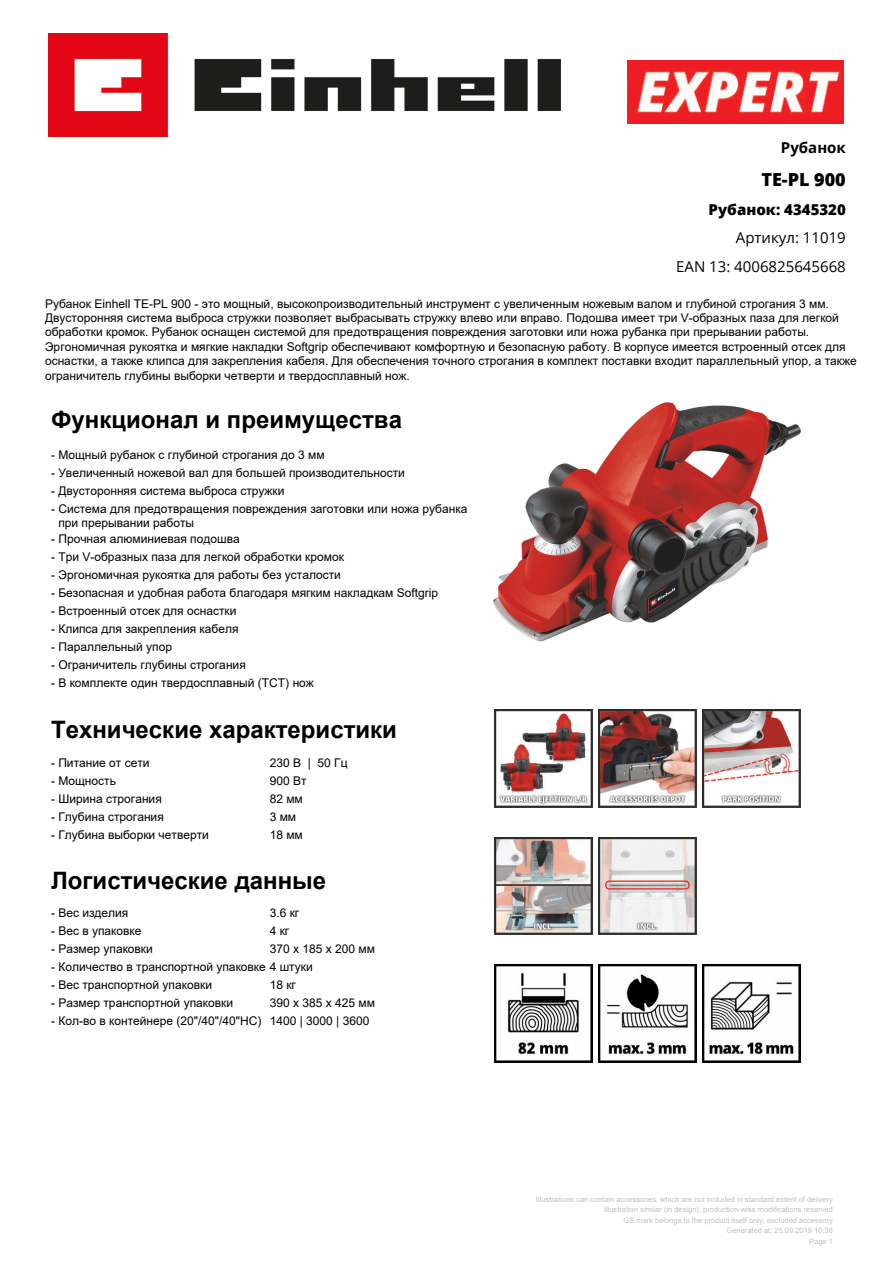
<style>
.page{position:relative;width:893px;height:1263px;background:#fff}
.page>*{position:absolute;margin:0;border:0;box-sizing:border-box;transform-origin:0 0}
.t1{font:700 24px "Arial";color:#000}
.t2{font:800 18px "Open Sans";color:#000}
.t3{font:15px/28.5px "Open Sans";color:#000;text-align:right}
.t4{font:800 15px "Open Sans";color:#000}
.t5{font:700 15px "Open Sans";color:#000}
.t6{font:12px/14.4px "Arial";color:#000}
.t7{font:7.5px/10.5px "Arial";color:#c0c0c0;text-align:right}
</style>
<div class="page">
<img style="left:493px;top:402px;width:308px;height:240px">
<img style="left:494px;top:710px;width:98px;height:97px">
<img style="left:598px;top:710px;width:98px;height:97px">
<img style="left:702px;top:710px;width:98px;height:97px">
<img style="left:494px;top:837px;width:98px;height:98px">
<img style="left:598px;top:837px;width:98px;height:98px">
<img style="left:494px;top:964px;width:98px;height:98px">
<img style="left:598px;top:964px;width:98px;height:98px">
<img style="left:702px;top:964px;width:98px;height:98px">
<img style="left:627px;top:61px;width:217px;height:63px">
<img style="left:48px;top:33px;width:513px;height:104px">
<p class="t5" style="left:781px;top:137px;width:66px">Рубанок</p>
<h2 class="t2" style="left:761px;top:166px;width:86px">TE-PL 900</h2>
<p class="t4" style="left:708px;top:198px;width:139px">Рубанок: 4345320</p>
<p class="t3" style="left:676px;top:223px;width:171px">Артикул: 11019<br>EAN 13: 4006825645668</p>
<p class="t6" style="left:45px;top:296px;width:813px">Рубанок Einhell TE-PL 900 - это мощный, высокопроизводительный инструмент с увеличенным ножевым валом и глубиной строгания 3 мм.<br>Двусторонняя система выброса стружки позволяет выбрасывать стружку влево или вправо. Подошва имеет три V-образных паза для легкой обработки кромок. Рубанок оснащен системой для предотвращения повреждения заготовки или ножа рубанка при прерывании работы.<br>Эргономичная рукоятка и мягкие накладки Softgrip обеспечивают комфортную и безопасную работу. В корпусе имеется встроенный отсек для оснастки, а также клипса для закрепления кабеля. Для обеспечения точного строгания в комплект поставки входит параллельный упор, а также ограничитель глубины выборки четверти и твердосплавный нож.</p>
<h1 class="t1" style="left:51px;top:402px;width:352px">Функционал и преимущества</h1>
<p class="t6" style="left:51px;top:448px;width:275px">- Мощный рубанок с глубиной строгания до 3 мм</p>
<p class="t6" style="left:51px;top:466px;width:355px">- Увеличенный ножевой вал для большей производительности</p>
<p class="t6" style="left:51px;top:484px;width:235px">- Двусторонняя система выброса стружки</p>
<p class="t6" style="left:58px;top:502px;width:410px;text-indent:-7px">- Система для предотвращения повреждения заготовки или ножа рубанка при прерывании работы</p>
<p class="t6" style="left:51px;top:532px;width:190px">- Прочная алюминиевая подошва</p>
<p class="t6" style="left:51px;top:550px;width:294px">- Три V-образных паза для легкой обработки кромок</p>
<p class="t6" style="left:51px;top:568px;width:291px">- Эргономичная рукоятка для работы без усталости</p>
<p class="t6" style="left:51px;top:586px;width:389px">- Безопасная и удобная работа благодаря мягким накладкам Softgrip</p>
<p class="t6" style="left:51px;top:604px;width:187px">- Встроенный отсек для оснастки</p>
<p class="t6" style="left:51px;top:622px;width:189px">- Клипса для закрепления кабеля</p>
<p class="t6" style="left:51px;top:640px;width:123px">- Параллельный упор</p>
<p class="t6" style="left:51px;top:658px;width:196px">- Ограничитель глубины строгания</p>
<p class="t6" style="left:51px;top:676px;width:264px">- В комплекте один твердосплавный (TCT) нож</p>
<h1 class="t1" style="left:51px;top:713px;width:347px">Технические характеристики</h1>
<p class="t6" style="left:51px;top:755px;width:100px">- Питание от сети</p>
<p class="t6" style="left:270px;top:755px;width:79px">230 В | 50 Гц</p>
<p class="t6" style="left:51px;top:773px;width:66px">- Мощность</p>
<p class="t6" style="left:270px;top:773px;width:38px">900 Вт</p>
<p class="t6" style="left:51px;top:791px;width:112px">- Ширина строгания</p>
<p class="t6" style="left:270px;top:791px;width:35px">82 мм</p>
<p class="t6" style="left:51px;top:809px;width:114px">- Глубина строгания</p>
<p class="t6" style="left:270px;top:809px;width:28px">3 мм</p>
<p class="t6" style="left:51px;top:827px;width:159px">- Глубина выборки четверти</p>
<p class="t6" style="left:270px;top:827px;width:35px">18 мм</p>
<h1 class="t1" style="left:51px;top:864px;width:276px">Логистические данные</h1>
<p class="t6" style="left:51px;top:906px;width:79px">- Вес изделия</p>
<p class="t6" style="left:270px;top:906px;width:31px">3.6 кг</p>
<p class="t6" style="left:51px;top:924px;width:92px">- Вес в упаковке</p>
<p class="t6" style="left:270px;top:924px;width:21px">4 кг</p>
<p class="t6" style="left:51px;top:942px;width:103px">- Размер упаковки</p>
<p class="t6" style="left:270px;top:942px;width:107px">370 x 185 x 200 мм</p>
<p class="t6" style="left:51px;top:960px;width:263px">- Количество в транспортной упаковке 4 штуки</p>
<p class="t6" style="left:51px;top:978px;width:162px">- Вес транспортной упаковки</p>
<p class="t6" style="left:270px;top:978px;width:28px">18 кг</p>
<p class="t6" style="left:51px;top:996px;width:184px">- Размер транспортной упаковки</p>
<p class="t6" style="left:270px;top:996px;width:107px">390 x 385 x 425 мм</p>
<p class="t6" style="left:51px;top:1014px;width:320px">- Кол-во в контейнере (20"/40"/40"HC) 1400 | 3000 | 3600</p>
<p class="t7" style="left:536px;top:1194px;width:298px">Illustrations can contain accessories, which are not included in standard extent of delivery Illustration similar (in design), production-wise modifications reserved<br>GS mark belongs to the product itself only, excluded accessory<br>Generated at: 25.09.2019 10:36<br>Page 1</p>
</div>
